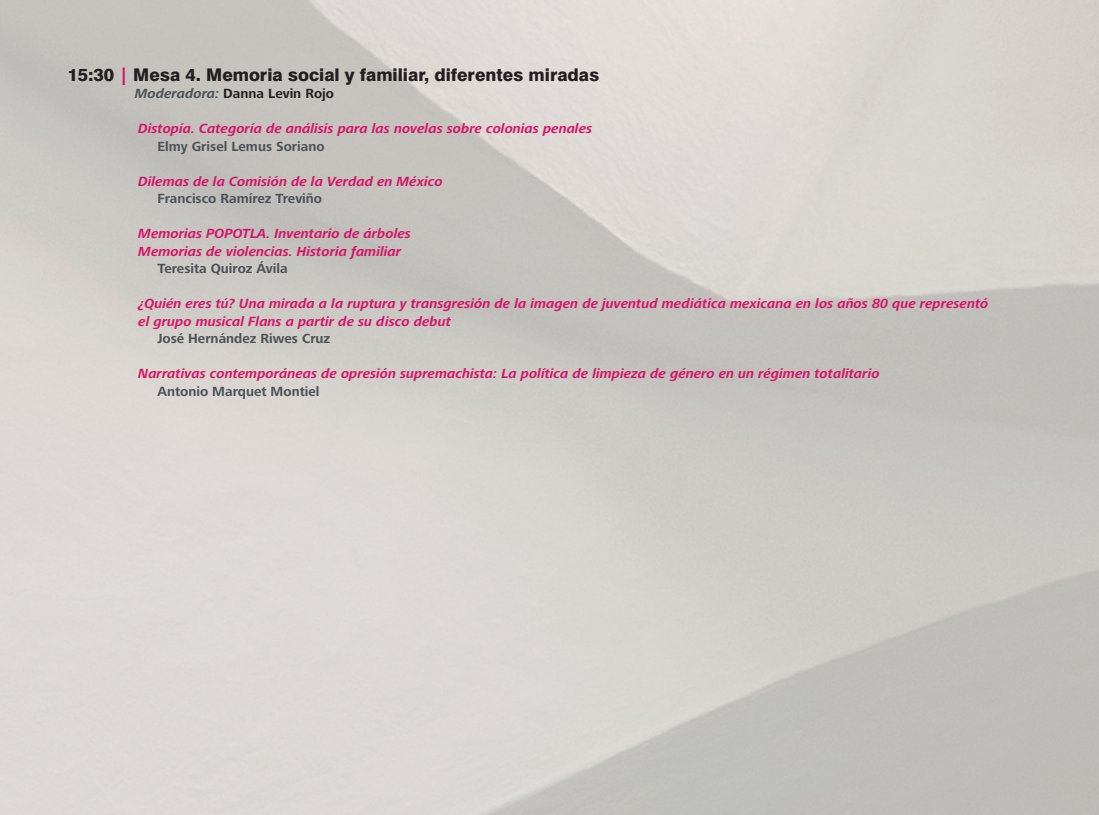
<style>
.page{position:relative;width:1099px;height:815px;background:#fff}
.page>*{position:absolute;margin:0;border:0;box-sizing:border-box;transform-origin:0 0}
.t1{font:800 17.5px "Swiss 721 BT";color:#231f20}
.t2{font:italic 700 13.75px/17.5px "Frutiger Next";color:#d51567}
.t3{font:700 13.75px "Frutiger Next";color:#4b5157}
.t4{font:700 13.75px "Frutiger Next";color:#231f20}
.s1{color:#d51567}
.s2{font-style:italic;color:#4b5157}
</style>
<div class="page">
<p class="t1" style="left:67px;top:64px;width:533px">15:30 <span class="s1">|</span> Mesa 4. Memoria social y familiar, diferentes miradas</p>
<p class="t4" style="left:135px;top:86px;width:201px"><span class="s2">Moderadora:</span> Danna Levin Rojo</p>
<p class="t2" style="left:138px;top:120px;width:455px">Distopía. Categoría de análisis para las novelas sobre colonias penales</p>
<p class="t3" style="left:157px;top:138px;width:169px">Elmy Grisel Lemus Soriano</p>
<p class="t2" style="left:138px;top:172px;width:306px">Dilemas de la Comisión de la Verdad en México</p>
<p class="t3" style="left:157px;top:191px;width:166px">Francisco Ramírez Treviño</p>
<p class="t2" style="left:138px;top:225px;width:274px">Memorias POPOTLA. Inventario de árboles<br>Memorias de violencias. Historia familiar</p>
<p class="t3" style="left:157px;top:261px;width:132px">Teresita Quiroz Ávila</p>
<p class="t2" style="left:138px;top:295px;width:851px">¿Quién eres tú? Una mirada a la ruptura y transgresión de la imagen de juventud mediática mexicana en los años 80 que representó el grupo musical Flans a partir de su disco debut</p>
<p class="t3" style="left:157px;top:331px;width:174px">José Hernández Riwes Cruz</p>
<p class="t2" style="left:138px;top:365px;width:742px">Narrativas contemporáneas de opresión supremachista: La política de limpieza de género en un régimen totalitario</p>
<p class="t3" style="left:157px;top:383px;width:164px">Antonio Marquet Montiel</p>
</div>
